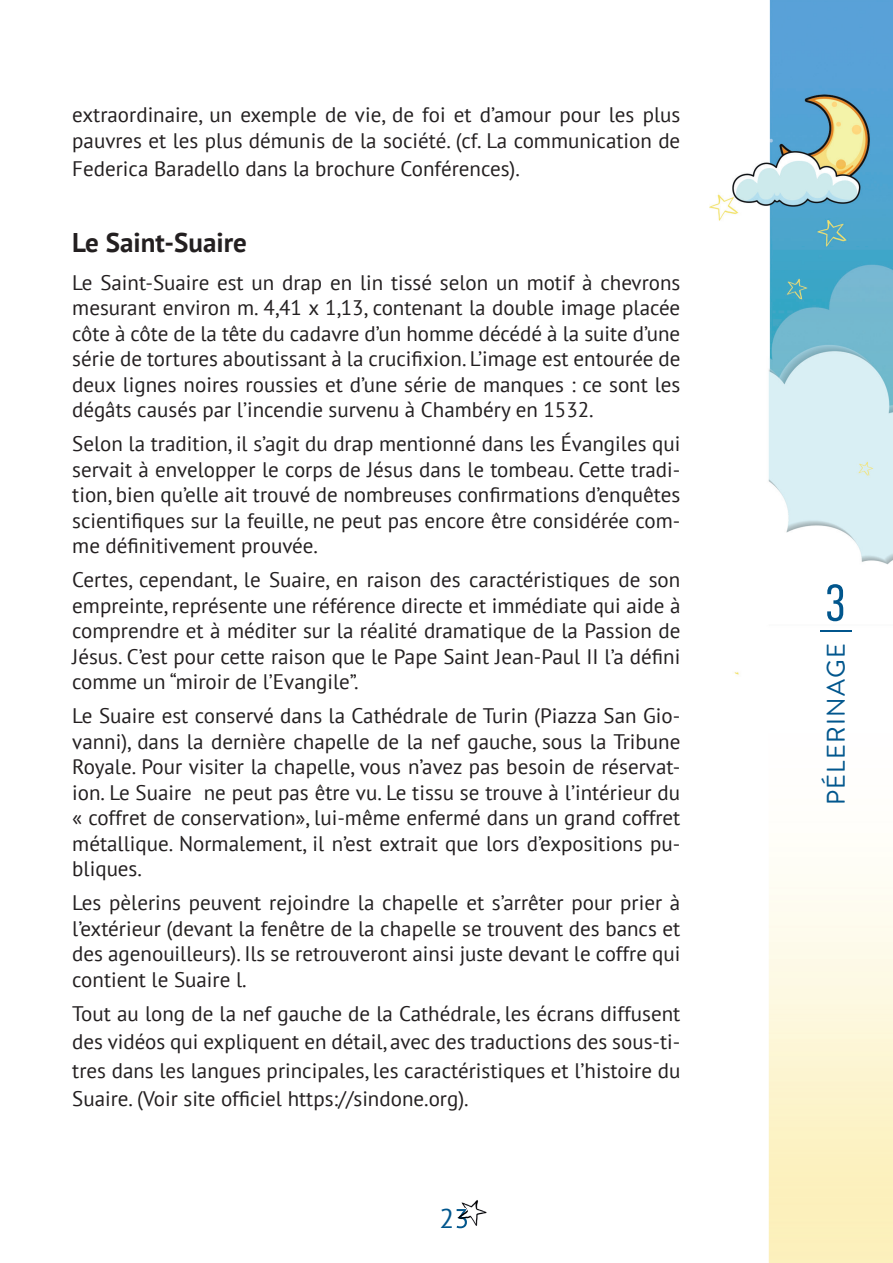
<style>
.page{position:relative;width:893px;height:1263px;background:#fff}
.page>*{position:absolute;margin:0;border:0;box-sizing:border-box;transform-origin:0 0}
.t1{font:52.5px "D DIN Condensed";color:#01568d}
.t2{font:700 27px "PT Sans";color:#231f20}
.t3{font:27px "PT Sans";color:#01568d}
.t4{font:25.5px "Brandon Text";letter-spacing:.05em;color:#01568d}
.t5{font:21px/25.5px "PT Sans";color:#231f20;text-align:justify}
</style>
<div class="page">
<img style="left:709px;top:0;width:184px;height:1263px">
<img style="left:458px;top:1200px;width:29px;height:29px">
<img style="left:456px;top:1209px;width:11px;height:19px">
<hr style="left:820px;top:630px;width:32px;height:1px;background:#01568d">
<p class="t5" style="left:72px;top:101px;width:610px">extraordinaire, un exemple de vie, de foi et d’amour pour les plus pauvres et les plus démunis de la société. (cf. La communication de</p>
<p class="t5" style="left:72px;top:155px;width:449px">Federica Baradello dans la brochure Conférences).</p>
<p class="t2" style="left:72px;top:225px;width:176px">Le Saint-Suaire</p>
<p class="t5" style="left:72px;top:269px;width:610px">Le Saint-Suaire est un drap en lin tissé selon un motif à chevrons mesurant environ m. 4,41 x 1,13, contenant la double image placée côte à côte de la tête du cadavre d’un homme décédé à la suite d’une série de tortures aboutissant à la crucifixion. L’image est entourée de deux lignes noires roussies et d’une série de manques : ce sont les dégâts causés par l’incendie survenu à Chambéry en 1532.</p>
<p class="t5" style="left:72px;top:431px;width:610px">Selon la tradition, il s’agit du drap mentionné dans les Évangiles qui servait à envelopper le corps de Jésus dans le tombeau. Cette tradi&shy;tion, bien qu’elle ait trouvé de nombreuses confirmations d’enquêtes scientifiques sur la feuille, ne peut pas encore être considérée com&shy;me définitivement prouvée.</p>
<p class="t5" style="left:72px;top:567px;width:610px">Certes, cependant, le Suaire, en raison des caractéristiques de son empreinte, représente une référence directe et immédiate qui aide à comprendre et à méditer sur la réalité dramatique de la Passion de Jésus. C’est pour cette raison que le Pape Saint Jean-Paul II l’a défini comme un “miroir de l’Evangile”.</p>
<p class="t5" style="left:72px;top:703px;width:610px">Le Suaire est conservé dans la Cathédrale de Turin (Piazza San Gio&shy;vanni), dans la dernière chapelle de la nef gauche, sous la Tribune Royale. Pour visiter la chapelle, vous n’avez pas besoin de réservat&shy;ion. Le Suaire ne peut pas être vu. Le tissu se trouve à l’intérieur du « coffret de conservation», lui-même enfermé dans un grand coffret métallique. Normalement, il n’est extrait que lors d’expositions pu&shy;bliques.</p>
<p class="t5" style="left:72px;top:890px;width:610px">Les pèlerins peuvent rejoindre la chapelle et s’arrêter pour prier à l’extérieur (devant la fenêtre de la chapelle se trouvent des bancs et des agenouilleurs). Ils se retrouveront ainsi juste devant le coffre qui contient le Suaire l.</p>
<p class="t5" style="left:72px;top:999px;width:610px;line-height:28.5px">Tout au long de la nef gauche de la Cathédrale, les écrans diffusent des vidéos qui expliquent en détail, avec des traductions des sous-ti&shy;tres dans les langues principales, les caractéristiques et l’histoire du Suaire. (Voir site officiel https://sindone.org).</p>
<p class="t3" style="left:439px;top:1201px;width:31px">23</p>
<h1 class="t1" style="left:825px;top:574px;width:23px">3</h1>
<p class="t4" style="left:818px;top:805px;width:163px;rotate:-90deg">PÉLERINAGE</p>
</div>
